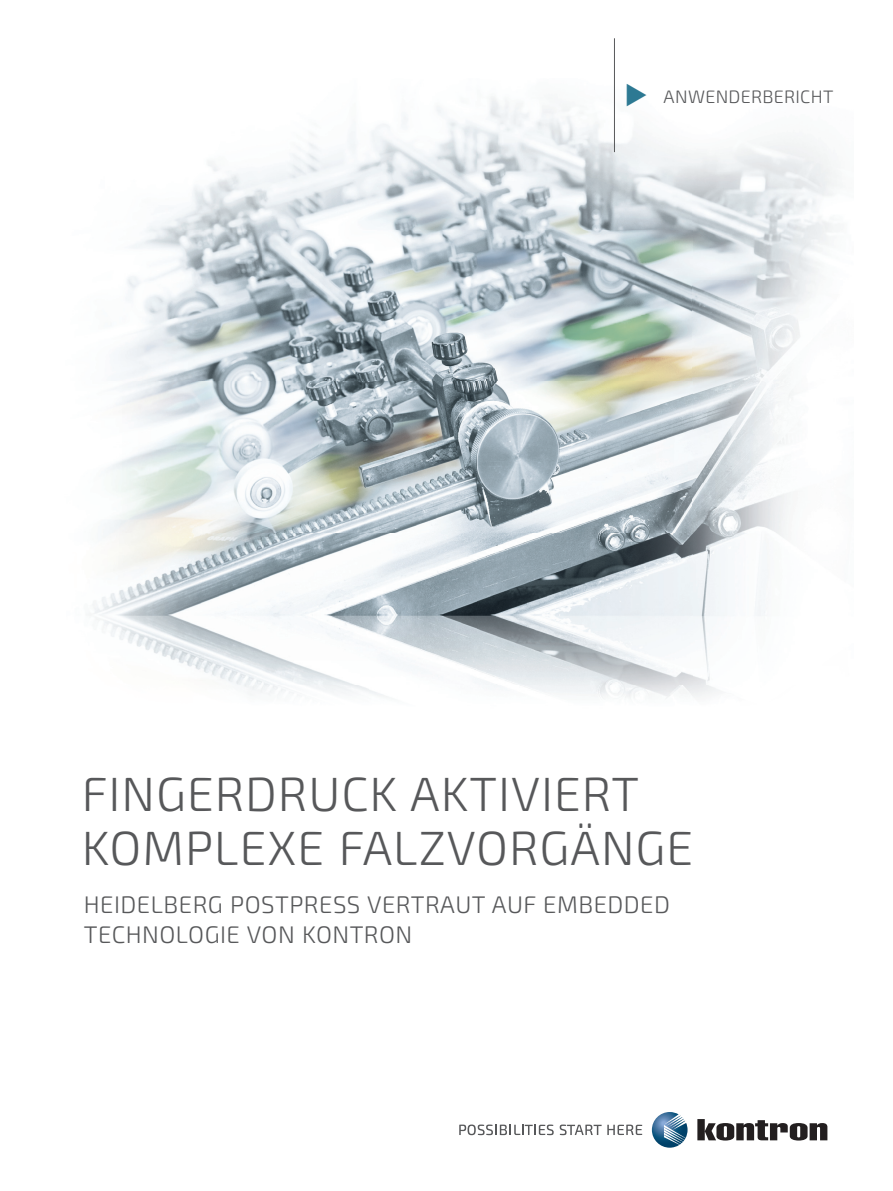
<style>
.page{position:relative;width:893px;height:1191px;background:#fff}
.page>*{position:absolute;margin:0;border:0;box-sizing:border-box;transform-origin:0 0}
.t1{font:300 48px/54px "Exo 2.0";letter-spacing:.02em;color:#57585a}
.t2{font:300 24px/30px "Exo 2.0";letter-spacing:.02em;color:#57585a}
.t3{font:300 18px "Exo 2.0";letter-spacing:.015em;color:#57585a}
</style>
<div class="page">
<svg style="left:652px;top:1112px;width:36px;height:35px"></svg>
<svg style="left:697px;top:1119px;width:130px;height:21px"></svg>
<svg style="left:459px;top:1124px;width:95px;height:11px"></svg>
<svg style="left:560px;top:1124px;width:82px;height:11px"></svg>
<img style="left:88px;top:96px;width:752px;height:602px">
<hr style="left:614px;top:38px;width:1px;height:114px;background:#57585a">
<svg style="left:627px;top:96px;width:19px;height:10px"></svg>
<p class="t3" style="left:663px;top:90px;width:172px">ANWENDERBERICHT</p>
<h1 class="t1" style="left:82px;top:772px;width:613px">FINGERDRUCK AKTIVIERT<br>KOMPLEXE FALZVORGÄNGE</h1>
<p class="t2" style="left:84px;top:892px;width:588px">HEIDELBERG POSTPRESS VERTRAUT AUF EMBEDDED<br>TECHNOLOGIE VON KONTRON</p>
</div>
